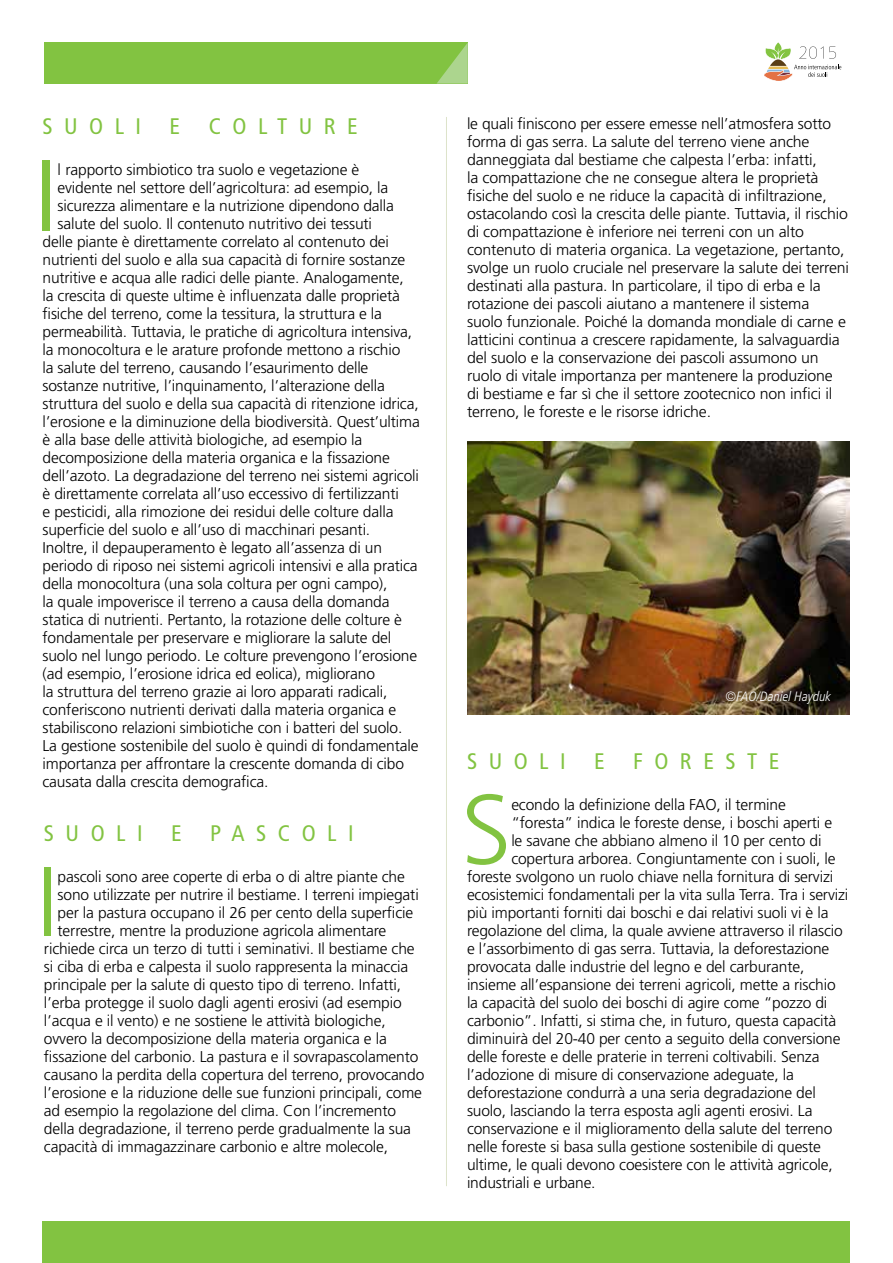
<style>
.page{position:relative;width:893px;height:1263px;background:#fff}
.page>*{position:absolute;margin:0;border:0;box-sizing:border-box;transform-origin:0 0}
.t1{font:300 101.55px "Frutiger LT Pro";color:#82c341}
.t2{font:300 98.4px "Frutiger LT Pro";color:#82c341}
.t3{font:condensed 22.5px "Frutiger LT Pro";letter-spacing:.5em;color:#82c341}
.t4{font:300 15.6px/18px "Frutiger LT Pro";letter-spacing:-.01em;color:#000}
.t5{font:italic 300 condensed 13.5px "Frutiger LT Pro";color:#fff}
</style>
<div class="page">
<div style="left:43px;top:1222px;width:807px;height:41px;background:#82c341"></div>
<div style="left:44px;top:43px;width:424px;height:41px;background:#82c341"></div>
<svg style="left:437px;top:43px;width:31px;height:41px"></svg>
<img style="left:467px;top:441px;width:383px;height:273px">
<hr style="left:446px;top:117px;width:1px;height:1069px;background:#dde3ca">
<svg style="left:764px;top:43px;width:77px;height:38px"></svg>
<h3 class="t3" style="left:43px;top:113px;width:65px">SUOLI</h3>
<h3 class="t3" style="left:170px;top:113px;width:9px">E</h3>
<h3 class="t3" style="left:209px;top:113px;width:43px">C OLT</h3>
<h3 class="t3" style="left:299px;top:113px;width:58px">URE</h3>
<h1 class="t1" style="left:35px;top:137px;width:25px">I</h1>
<p class="t4" style="left:58px;top:161px;width:303px">l rapporto simbiotico tra suolo e vegetazione è</p>
<p class="t4" style="left:58px;top:179px;width:332px">evidente nel settore dell’agricoltura: ad esempio, la</p>
<p class="t4" style="left:58px;top:197px;width:338px">sicurezza alimentare e la nutrizione dipendono dalla</p>
<p class="t4" style="left:58px;top:215px;width:316px">salute del suolo. Il contenuto nutritivo dei tessuti</p>
<p class="t4" style="left:43px;top:233px;width:348px">delle piante è direttamente correlato al contenuto dei</p>
<p class="t4" style="left:43px;top:251px;width:364px">nutrienti del suolo e alla sua capacità di fornire sostanze</p>
<p class="t4" style="left:43px;top:269px;width:363px">nutritive e acqua alle radici delle piante. Analogamente,</p>
<p class="t4" style="left:43px;top:287px;width:359px">la crescita di queste ultime è influenzata dalle proprietà</p>
<p class="t4" style="left:43px;top:305px;width:341px">fisiche del terreno, come la tessitura, la struttura e la</p>
<p class="t4" style="left:43px;top:323px;width:371px">permeabilità. Tuttavia, le pratiche di agricoltura intensiva,</p>
<p class="t4" style="left:43px;top:341px;width:359px">la monocoltura e le arature profonde mettono a rischio</p>
<p class="t4" style="left:43px;top:359px;width:327px">la salute del terreno, causando l’esaurimento delle</p>
<p class="t4" style="left:43px;top:377px;width:344px">sostanze nutritive, l’inquinamento, l’alterazione della</p>
<p class="t4" style="left:43px;top:395px;width:378px">struttura del suolo e della sua capacità di ritenzione idrica,</p>
<p class="t4" style="left:43px;top:413px;width:379px">l’erosione e la diminuzione della biodiversità. Quest’ultima</p>
<p class="t4" style="left:43px;top:431px;width:321px">è alla base delle attività biologiche, ad esempio la</p>
<p class="t4" style="left:43px;top:449px;width:349px">decomposizione della materia organica e la fissazione</p>
<p class="t4" style="left:43px;top:467px;width:378px">dell’azoto. La degradazione del terreno nei sistemi agricoli</p>
<p class="t4" style="left:43px;top:485px;width:358px">è direttamente correlata all’uso eccessivo di fertilizzanti</p>
<p class="t4" style="left:43px;top:503px;width:352px">e pesticidi, alla rimozione dei residui delle colture dalla</p>
<p class="t4" style="left:43px;top:521px;width:329px">superficie del suolo e all’uso di macchinari pesanti.</p>
<p class="t4" style="left:43px;top:539px;width:341px">Inoltre, il depauperamento è legato all’assenza di un</p>
<p class="t4" style="left:43px;top:557px;width:377px">periodo di riposo nei sistemi agricoli intensivi e alla pratica</p>
<p class="t4" style="left:43px;top:575px;width:346px">della monocoltura (una sola coltura per ogni campo),</p>
<p class="t4" style="left:43px;top:593px;width:348px">la quale impoverisce il terreno a causa della domanda</p>
<p class="t4" style="left:43px;top:611px;width:361px">statica di nutrienti. Pertanto, la rotazione delle colture è</p>
<p class="t4" style="left:43px;top:629px;width:350px">fondamentale per preservare e migliorare la salute del</p>
<p class="t4" style="left:43px;top:647px;width:376px">suolo nel lungo periodo. Le colture prevengono l’erosione</p>
<p class="t4" style="left:43px;top:665px;width:334px">(ad esempio, l’erosione idrica ed eolica), migliorano</p>
<p class="t4" style="left:43px;top:683px;width:347px">la struttura del terreno grazie ai loro apparati radicali,</p>
<p class="t4" style="left:43px;top:701px;width:355px">conferiscono nutrienti derivati dalla materia organica e</p>
<p class="t4" style="left:43px;top:719px;width:361px">stabiliscono relazioni simbiotiche con i batteri del suolo.</p>
<p class="t4" style="left:43px;top:737px;width:378px">La gestione sostenibile del suolo è quindi di fondamentale</p>
<p class="t4" style="left:43px;top:755px;width:363px">importanza per affrontare la crescente domanda di cibo</p>
<p class="t4" style="left:43px;top:773px;width:227px">causata dalla crescita demografica.</p>
<h3 class="t3" style="left:44px;top:820px;width:65px">SUOLI</h3>
<h3 class="t3" style="left:171px;top:820px;width:9px">E</h3>
<h3 class="t3" style="left:210px;top:820px;width:40px">P AS</h3>
<h3 class="t3" style="left:278px;top:820px;width:42px">C OLI</h3>
<h2 class="t2" style="left:36px;top:844px;width:24px">I</h2>
<p class="t4" style="left:58px;top:867px;width:349px">pascoli sono aree coperte di erba o di altre piante che</p>
<p class="t4" style="left:58px;top:885px;width:363px">sono utilizzate per nutrire il bestiame. I terreni impiegati</p>
<p class="t4" style="left:58px;top:903px;width:357px">per la pastura occupano il 26 per cento della superficie</p>
<p class="t4" style="left:58px;top:921px;width:330px">terrestre, mentre la produzione agricola alimentare</p>
<p class="t4" style="left:44px;top:939px;width:372px">richiede circa un terzo di tutti i seminativi. Il bestiame che</p>
<p class="t4" style="left:44px;top:957px;width:366px">si ciba di erba e calpesta il suolo rappresenta la minaccia</p>
<p class="t4" style="left:44px;top:975px;width:359px">principale per la salute di questo tipo di terreno. Infatti,</p>
<p class="t4" style="left:44px;top:993px;width:359px">l’erba protegge il suolo dagli agenti erosivi (ad esempio</p>
<p class="t4" style="left:44px;top:1011px;width:343px">l’acqua e il vento) e ne sostiene le attività biologiche,</p>
<p class="t4" style="left:44px;top:1029px;width:344px">ovvero la decomposizione della materia organica e la</p>
<p class="t4" style="left:44px;top:1047px;width:376px">fissazione del carbonio. La pastura e il sovrapascolamento</p>
<p class="t4" style="left:44px;top:1065px;width:382px">causano la perdita della copertura del terreno, provocando</p>
<p class="t4" style="left:44px;top:1083px;width:380px">l’erosione e la riduzione delle sue funzioni principali, come</p>
<p class="t4" style="left:44px;top:1101px;width:354px">ad esempio la regolazione del clima. Con l’incremento</p>
<p class="t4" style="left:44px;top:1119px;width:369px">della degradazione, il terreno perde gradualmente la sua</p>
<p class="t4" style="left:44px;top:1137px;width:346px">capacità di immagazzinare carbonio e altre molecole,</p>
<p class="t4" style="left:467px;top:114px;width:384px">le quali finiscono per essere emesse nell’atmosfera sotto forma di gas serra. La salute del terreno viene anche danneggiata dal bestiame che calpesta l’erba: infatti,<br>la compattazione che ne consegue altera le proprietà fisiche del suolo e ne riduce la capacità di infiltrazione, ostacolando così la crescita delle piante. Tuttavia, il rischio di compattazione è inferiore nei terreni con un alto contenuto di materia organica. La vegetazione, pertanto, svolge un ruolo cruciale nel preservare la salute dei terreni destinati alla pastura. In particolare, il tipo di erba e la rotazione dei pascoli aiutano a mantenere il sistema<br>suolo funzionale. Poiché la domanda mondiale di carne e latticini continua a crescere rapidamente, la salvaguardia del suolo e la conservazione dei pascoli assumono un ruolo di vitale importanza per mantenere la produzione<br>di bestiame e far sì che il settore zootecnico non infici il terreno, le foreste e le risorse idriche.</p>
<p class="t5" style="left:725px;top:688px;width:107px">©FAO/Daniel Hayduk</p>
<h3 class="t3" style="left:467px;top:748px;width:65px">SUOLI</h3>
<h3 class="t3" style="left:594px;top:748px;width:9px">E</h3>
<h3 class="t3" style="left:633px;top:748px;width:18px">FO</h3>
<h3 class="t3" style="left:680px;top:748px;width:43px">R ESTE</h3>
<h2 class="t2" style="left:461px;top:772px;width:52px">S</h2>
<p class="t4" style="left:511px;top:795px;width:276px">econdo la definizione della FAO, il termine</p>
<p class="t4" style="left:511px;top:813px;width:322px">“foresta” indica le foreste dense, i boschi aperti e</p>
<p class="t4" style="left:511px;top:831px;width:312px">le savane che abbiano almeno il 10 per cento di</p>
<p class="t4" style="left:511px;top:849px;width:326px">copertura arborea. Congiuntamente con i suoli, le</p>
<p class="t4" style="left:467px;top:867px;width:368px">foreste svolgono un ruolo chiave nella fornitura di servizi</p>
<p class="t4" style="left:467px;top:885px;width:383px">ecosistemici fondamentali per la vita sulla Terra. Tra i servizi</p>
<p class="t4" style="left:467px;top:903px;width:363px">più importanti forniti dai boschi e dai relativi suoli vi è la</p>
<p class="t4" style="left:467px;top:921px;width:377px">regolazione del clima, la quale avviene attraverso il rilascio</p>
<p class="t4" style="left:467px;top:939px;width:364px">e l’assorbimento di gas serra. Tuttavia, la deforestazione</p>
<p class="t4" style="left:467px;top:957px;width:339px">provocata dalle industrie del legno e del carburante,</p>
<p class="t4" style="left:467px;top:975px;width:370px">insieme all’espansione dei terreni agricoli, mette a rischio</p>
<p class="t4" style="left:467px;top:993px;width:362px">la capacità del suolo dei boschi di agire come “pozzo di</p>
<p class="t4" style="left:467px;top:1011px;width:371px">carbonio”. Infatti, si stima che, in futuro, questa capacità</p>
<p class="t4" style="left:467px;top:1029px;width:375px">diminuirà del 20-40 per cento a seguito della conversione</p>
<p class="t4" style="left:467px;top:1047px;width:354px">delle foreste e delle praterie in terreni coltivabili. Senza</p>
<p class="t4" style="left:467px;top:1065px;width:328px">l’adozione di misure di conservazione adeguate, la</p>
<p class="t4" style="left:467px;top:1083px;width:350px">deforestazione condurrà a una seria degradazione del</p>
<p class="t4" style="left:467px;top:1101px;width:347px">suolo, lasciando la terra esposta agli agenti erosivi. La</p>
<p class="t4" style="left:467px;top:1119px;width:367px">conservazione e il miglioramento della salute del terreno</p>
<p class="t4" style="left:467px;top:1137px;width:356px">nelle foreste si basa sulla gestione sostenibile di queste</p>
<p class="t4" style="left:467px;top:1155px;width:367px">ultime, le quali devono coesistere con le attività agricole,</p>
<p class="t4" style="left:467px;top:1173px;width:130px">industriali e urbane.</p>
</div>
